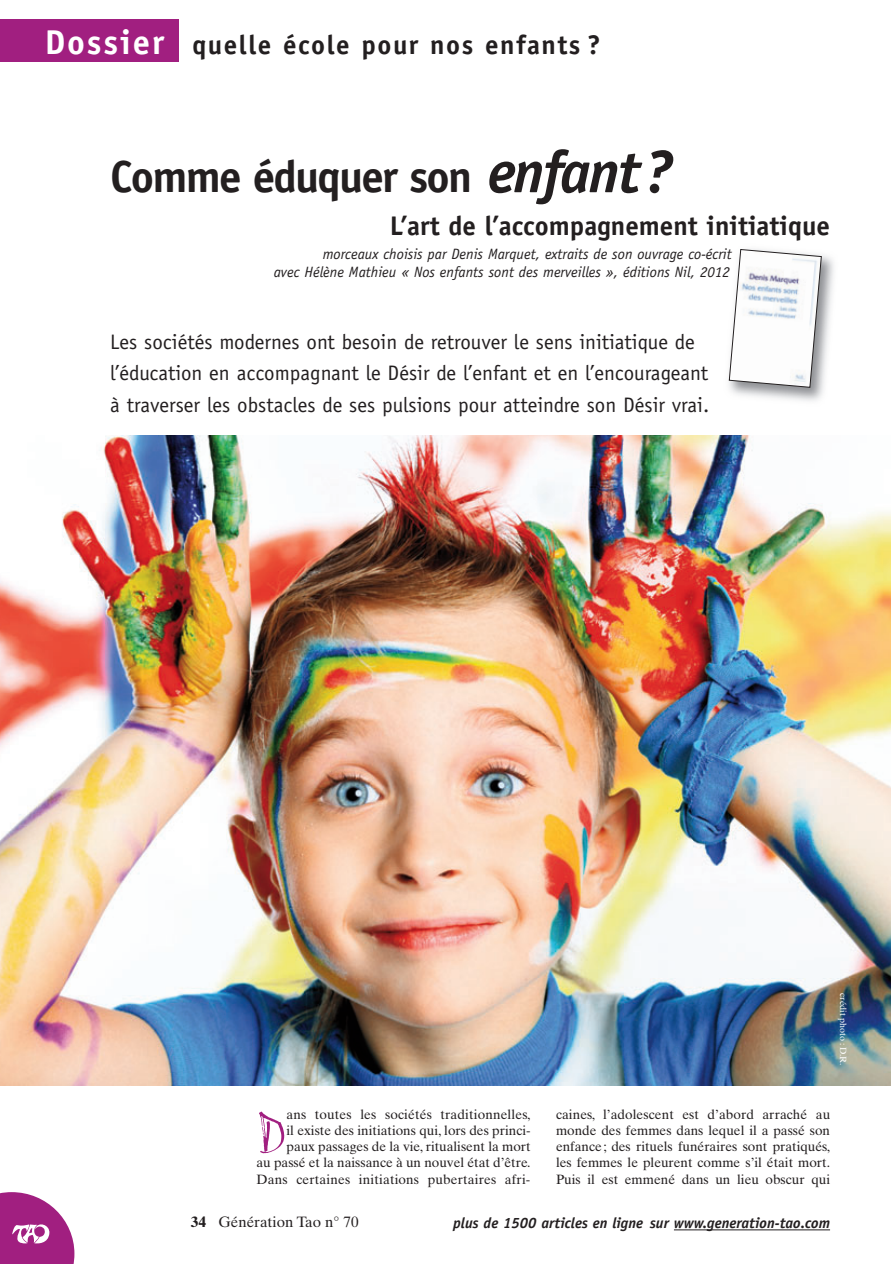
<style>
.page{position:relative;width:891px;height:1264px;background:#fff}
.page>*{position:absolute;margin:0;border:0;box-sizing:border-box;transform-origin:0 0}
.t1{font:61.95px "Bergell Plain";color:#a11f80}
.t2{font:700 45px "Officina Sans";letter-spacing:-.04em;color:#231f20}
.t3{font:700 27px "Officina Sans";color:#231f20}
.t4{font:700 27px "Officina Sans";letter-spacing:.055em;color:#231f20}
.t5{font:21px/31.5px "Officina Sans";color:#231f20}
.t6{font:italic 15px/18px "Officina Sans";color:#231f20;text-align:right}
.t7{font:italic 700 15px "Officina Sans";color:#231f20}
.t8{font:15px "Times Ten";color:#231f20}
.t9{font:13.5px/16.2px "Times Ten";color:#231f20;text-align:right}
.t10{font:9px "Times Ten";color:#fff}
.s1{font-size:34.5px;color:#fff}
.s2{font-style:italic;font-size:60px}
.s3{font-weight:700}
</style>
<div class="page">
<hr style="left:674px;top:1229px;width:156px;height:1px;background:#231f20">
<div style="left:0;top:20px;width:179px;height:42px;background:#a11f80"></div>
<img style="left:0;top:435px;width:891px;height:650px">
<img style="left:730px;top:255px;width:104px;height:146px">
<svg style="left:728px;top:249px;width:94px;height:139px"></svg>
<svg style="left:0;top:1192px;width:74px;height:72px"></svg>
<h3 class="t4" style="left:45px;top:35px;width:557px"><span class="s1">Dossier</span> quelle école pour nos enfants ?</h3>
<h2 class="t2" style="left:110px;top:160px;width:563px">Comme éduquer son <span class="s2">enfant?</span></h2>
<h3 class="t3" style="left:390px;top:216px;width:442px">L’art de l’accompagnement initiatique</h3>
<p class="t6" style="left:274px;top:246px;width:459px">morceaux choisis par Denis Marquet, extraits de son ouvrage co-écrit<br>avec Hélène Mathieu « Nos enfants sont des merveilles », éditions Nil, 2012</p>
<h3 class="t5" style="left:110px;top:328px;width:601px">Les sociétés modernes ont besoin de retrouver le sens initiatique de l’éducation en accompagnant le Désir de l’enfant et en l’encourageant à traverser les obstacles de ses pulsions pour atteindre son Désir vrai.</h3>
<p class="t10" style="left:847px;top:993px;width:73px;rotate:90deg">crédit photo : D.R.</p>
<p class="t9" style="left:257px;top:1107px;width:276px">ans toutes les sociétés traditionnelles,<br>il existe des initiations qui, lors des princi&shy;paux passages de la vie, ritualisent la mort<br>au passé et la naissance à un nouvel état d’être.<br>Dans certaines initiations pubertaires afri-</p>
<p class="t9" style="left:556px;top:1107px;width:276px;text-align:justify">caines, l’adolescent est d’abord arraché au monde des femmes dans lequel il a passé son enfance ; des rituels funéraires sont pratiqués, les femmes le pleurent comme s’il était mort.<br>Puis il est emmené dans un lieu obscur qui</p>
<h1 class="t1" style="left:257px;top:1112px;width:32px">D</h1>
<p class="t8" style="left:191px;top:1216px;width:169px"><span class="s3">34</span> Génération Tao n° 70</p>
<p class="t7" style="left:453px;top:1217px;width:378px">plus de 1500 articles en ligne sur www.generation-tao.com</p>
</div>
